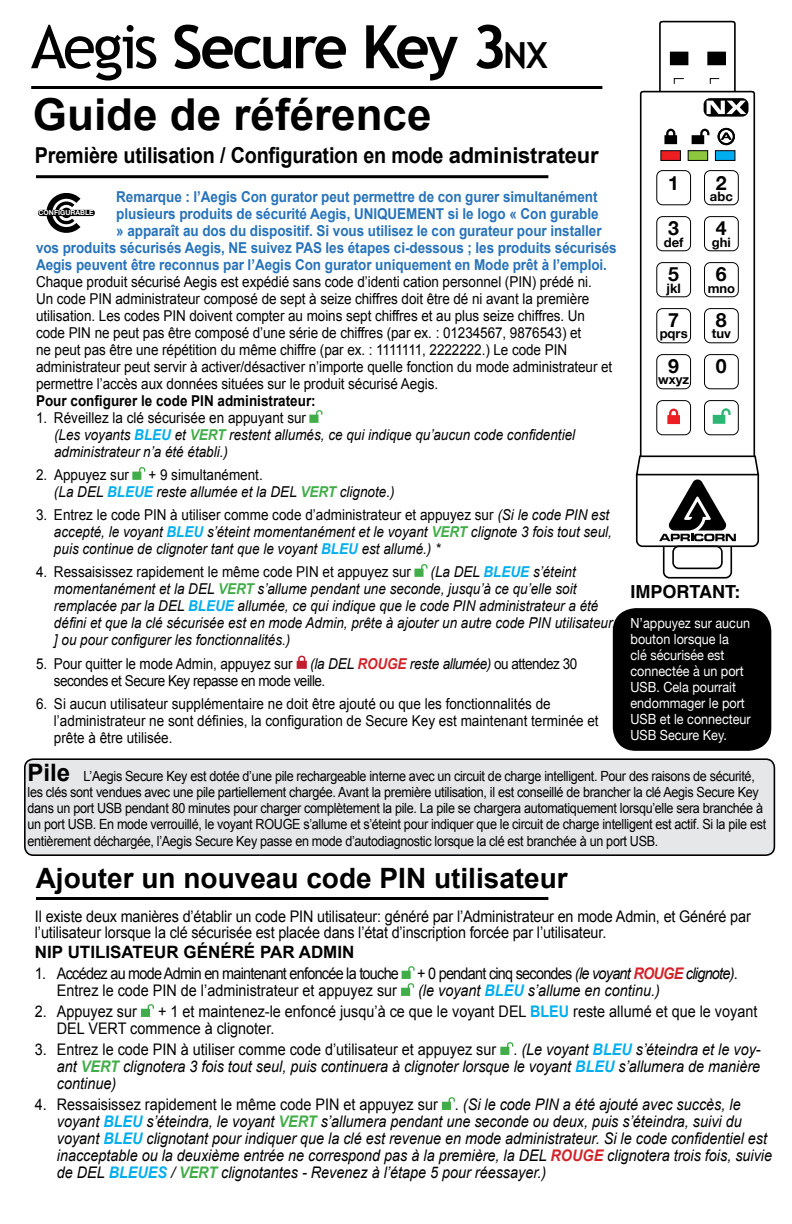
<style>
.page{position:relative;width:792px;height:1224px;background:#fff}
.page>*{position:absolute;margin:0;border:0;box-sizing:border-box;transform-origin:0 0}
.t1{font:700 60px "Trebuchet MS";letter-spacing:-.06em;color:#000}
.t2{font:700 44px "Arial";color:#000}
.t3{font:700 28px "Arial";color:#000}
.t4{font:700 22px "Arial";letter-spacing:-.01em;color:#000;scale:.9 1}
.t5{font:700 19.6px "Helvetica Neue";color:#000}
.t6{font:700 18px "Helvetica";color:#000}
.t7{font:700 17px "Arial";color:#000}
.t8{font:italic 16px/17px "Arial";color:#000;text-align:justify;scale:.9 1}
.t9{font:16px/16px "Arial";letter-spacing:-.01em;color:#000;scale:.9 1}
.t10{font:16px/17px "Arial";letter-spacing:-.05em;color:#000;scale:.9 1}
.t11{font:15px/17px "Arial";letter-spacing:-.005em;color:#000;scale:.9 1}
.t12{font:italic 15px/17px "Arial";color:#000;scale:.9 1}
.t13{font:700 15px "Arial";letter-spacing:-.005em;color:#2773ba;scale:.9 1}
.t14{font:15px/17px "Arial";letter-spacing:-.035em;color:#000;scale:.9 1}
.t15{font:700 15px "Arial";color:#000;scale:.9 1}
.t16{font:14px/16.2px "Arial";letter-spacing:-.025em;color:#000;scale:.9 1}
.t17{font:14px/16px "Helvetica Neue";color:#fff;scale:.9 1}
.t18{font:700 13px "Helvetica Neue";color:#000}
.t19{font:700 6.8px "Helvetica Neue";color:#fff}
.s1{font-weight:400}
.s2{font-size:36px}
.s3{font-style:normal}
.s4{font-weight:700;color:#00aeef}
.s5{font-weight:700;color:#41ad49}
.s6{font-style:italic}
.s7{font-weight:700;font-style:italic;color:#d2232a}
.s8{font-weight:700;font-size:24px}
.s9{font-weight:700;color:#d2232a}
</style>
<div class="page">
<div style="left:25px;top:759px;width:749px;height:96px;background:#e6e7e8;border-radius:9px"></div>
<div style="left:24px;top:758px;width:751px;height:98px;border:2px solid #000;border-radius:9px"></div>
<div style="left:614px;top:609px;width:156px;height:141px;background:#000;border-radius:22px"></div>
<div style="left:613px;top:608px;width:158px;height:143px;border:2px solid #000;border-radius:22px"></div>
<svg style="left:401px;top:966px;width:14px;height:30px"></svg>
<svg style="left:141px;top:1004px;width:13px;height:13px"></svg>
<svg style="left:500px;top:1042px;width:13px;height:13px"></svg>
<svg style="left:442px;top:1097px;width:13px;height:13px"></svg>
<svg style="left:309px;top:410px;width:13px;height:13px"></svg>
<svg style="left:132px;top:467px;width:13px;height:13px"></svg>
<svg style="left:414px;top:564px;width:13px;height:13px"></svg>
<svg style="left:297px;top:655px;width:10px;height:14px"></svg>
<div style="left:38px;top:210px;width:57px;height:6px;background:#000;border-radius:3px"></div>
<svg style="left:44px;top:193px;width:36px;height:40px"></svg>
<div style="left:61px;top:208px;width:11px;height:10px;background:#000;border-radius:50%"></div>
<hr style="left:31px;top:86px;width:571px;height:3px;background:#000">
<hr style="left:36px;top:175px;width:512px;height:3px;background:#000">
<hr style="left:36px;top:897px;width:512px;height:3px;background:#000">
<svg style="left:635px;top:457px;width:125px;height:121px"></svg>
<svg style="left:639px;top:90px;width:117px;height:368px"></svg>
<svg style="left:658px;top:20px;width:90px;height:97px"></svg>
<h1 class="t1" style="left:31px;top:9px;width:518px"><span class="s1">Aegis</span> Secure Key 3<span class="s2">NX</span></h1>
<h2 class="t2" style="left:33px;top:85px;width:400px">Guide de référence</h2>
<h3 class="t4" style="left:35px;top:140px;width:628px">Première utilisation / Configuration en mode administrateur</h3>
<p class="t13" style="left:116px;top:187px;width:536px">Remarque : l’Aegis Con gurator peut permettre de con gurer simultanément</p>
<p class="t13" style="left:116px;top:204px;width:537px">plusieurs produits de sécurité Aegis, UNIQUEMENT si le logo « Con gurable</p>
<p class="t13" style="left:116px;top:221px;width:541px">» apparaît au dos du dispositif. Si vous utilisez le con gurateur pour installer</p>
<p class="t13" style="left:36px;top:238px;width:647px">vos produits sécurisés Aegis, NE suivez PAS les étapes ci-dessous ; les produits sécurisés</p>
<p class="t13" style="left:36px;top:255px;width:636px">Aegis peuvent être reconnus par l’Aegis Con gurator uniquement en Mode prêt à l’emploi.</p>
<p class="t11" style="left:36px;top:273px;width:642px">Chaque produit sécurisé Aegis est expédié sans code d’identi cation personnel (PIN) prédé ni.<br>Un code PIN administrateur composé de sept à seize chiffres doit être dé ni avant la première utilisation. Les codes PIN doivent compter au moins sept chiffres et au plus seize chiffres. Un code PIN ne peut pas être composé d’une série de chiffres (par ex. : 01234567, 9876543) et<br>ne peut pas être une répétition du même chiffre (par ex. : 1111111, 2222222.) Le code PIN administrateur peut servir à activer/désactiver n’importe quelle fonction du mode administrateur et permettre l’accès aux données situées sur le produit sécurisé Aegis.</p>
<p class="t15" style="left:36px;top:391px;width:312px">Pour configurer le code PIN administrateur:</p>
<p class="t12" style="left:54px;top:409px;width:581px;text-indent:-18px"><span class="s3">1. Réveillez la clé sécurisée en appuyant sur<br></span>(Les voyants <span class="s4">BLEU</span> et <span class="s5">VERT</span> restent allumés, ce qui indique qu’aucun code confidentiel administrateur n’a été établi.)</p>
<p class="t11" style="left:36px;top:466px;width:105px">2. Appuyez sur</p>
<p class="t19" style="left:38px;top:209px;width:57px">CONFIGURABLE</p>
<p class="t12" style="left:54px;top:466px;width:380px;text-indent:94px"><span class="s3">+ 9 simultanément.<br></span>(La DEL <span class="s4">BLEUE</span> reste allumée et la DEL <span class="s5">VERT</span> clignote.)</p>
<p class="t12" style="left:54px;top:506px;width:622px;text-indent:-18px"><span class="s3">3. Entrez le code PIN à utiliser comme code d’administrateur et appuyez sur</span> (Si le code PIN est accepté, le voyant <span class="s4">BLEU</span> s’éteint momentanément et le voyant <span class="s5">VERT</span> clignote 3 fois tout seul, puis continue de clignoter tant que le voyant <span class="s4">BLEU</span> est allumé.) *</p>
<p class="t11" style="left:36px;top:563px;width:418px">4. Ressaisissez rapidement le même code PIN et appuyez sur</p>
<p class="t12" style="left:54px;top:563px;width:626px;text-indent:377px">(La DEL <span class="s4">BLEUE</span> s’éteint momentanément et la DEL <span class="s5">VERT</span> s’allume pendant une seconde, jusqu’à ce qu’elle soit remplacée par la DEL <span class="s4">BLEUE</span> allumée, ce qui indique que le code PIN administrateur a été défini et que la clé sécurisée est en mode Admin, prête à ajouter un autre code PIN utilisateur. ] ou pour configurer les fonctionnalités.)</p>
<p class="t14" style="left:54px;top:655px;width:583px;text-indent:-18px">5. Pour quitter le mode Admin, appuyez sur <span class="s6">(la DEL</span> <span class="s7">ROUGE</span> <span class="s6">reste allumée)</span> ou attendez 30 secondes et Secure Key repasse en mode veille.</p>
<p class="t11" style="left:54px;top:695px;width:607px;text-indent:-18px">6. Si aucun utilisateur supplémentaire ne doit être ajouté ou que les fonctionnalités de l’administrateur ne sont définies, la configuration de Secure Key est maintenant terminée et prête à être utilisée.</p>
<h3 class="t5" style="left:668px;top:167px;width:12px">1</h3>
<h3 class="t5" style="left:668px;top:213px;width:12px">3</h3>
<p class="t18" style="left:664px;top:232px;width:21px">def</p>
<h3 class="t5" style="left:668px;top:259px;width:12px">5</h3>
<p class="t18" style="left:666px;top:278px;width:16px">jkl</p>
<h3 class="t5" style="left:668px;top:305px;width:12px">7</h3>
<p class="t18" style="left:660px;top:324px;width:29px">pqrs</p>
<h3 class="t5" style="left:668px;top:350px;width:12px">9</h3>
<p class="t18" style="left:658px;top:369px;width:33px">wxyz</p>
<h3 class="t5" style="left:716px;top:167px;width:12px">2</h3>
<p class="t18" style="left:710px;top:186px;width:24px">abc</p>
<h3 class="t5" style="left:716px;top:213px;width:12px">4</h3>
<p class="t18" style="left:712px;top:232px;width:21px">ghi</p>
<h3 class="t5" style="left:716px;top:259px;width:12px">6</h3>
<p class="t18" style="left:708px;top:278px;width:29px">mno</p>
<h3 class="t5" style="left:716px;top:305px;width:12px">8</h3>
<p class="t18" style="left:712px;top:324px;width:21px">tuv</p>
<h3 class="t5" style="left:716px;top:350px;width:12px">0</h3>
<p class="t6" style="left:631px;top:577px;width:111px">IMPORTANT:</p>
<p class="t17" style="left:631px;top:616px;width:135px">N’appuyez sur aucun bouton lorsque la<br>clé sécurisée est connectée à un port<br>USB. Cela pourrait endommager le port<br>USB et le connecteur<br>USB Secure Key.</p>
<p class="t16" style="left:28px;top:768px;width:822px"><span class="s8">Pile</span> L’Aegis Secure Key est dotée d’une pile rechargeable interne avec un circuit de charge intelligent. Pour des raisons de sécurité, les clés sont vendues avec une pile partiellement chargée. Avant la première utilisation, il est conseillé de brancher la clé Aegis Secure Key dans un port USB pendant 80 minutes pour charger complètement la pile. La pile se chargera automatiquement lorsqu’elle sera branchée à un port USB. En mode verrouillé, le voyant ROUGE s’allume et s’éteint pour indiquer que le circuit de charge intelligent est actif. Si la pile est entièrement déchargée, l’Aegis Secure Key passe en mode d’autodiagnostic lorsque la clé est branchée à un port USB.</p>
<h3 class="t3" style="left:36px;top:860px;width:534px">Ajouter un nouveau code PIN utilisateur</h3>
<p class="t9" style="left:35px;top:908px;width:797px">Il existe deux manières d’établir un code PIN utilisateur: généré par l’Administrateur en mode Admin, et Généré par l’utilisateur lorsque la clé sécurisée est placée dans l’état d’inscription forcée par l’utilisateur.</p>
<p class="t7" style="left:35px;top:941px;width:321px">NIP UTILISATEUR GÉNÉRÉ PAR ADMIN</p>
<p class="t10" style="left:57px;top:965px;width:758px;text-indent:-22px">1. Accédez au mode Admin en maintenant enfoncée la touche + 0 pendant cinq secondes <span class="s6">(le voyant</span> <span class="s7">ROUGE</span> <span class="s6">clignote)</span>.<br>Entrez le code PIN de l’administrateur et appuyez sur</p>
<p class="t8" style="left:418px;top:982px;width:270px">(le voyant <span class="s4">BLEU</span> s’allume en continu.)</p>
<p class="t9" style="left:57px;top:1003px;width:780px;line-height:17px;text-indent:101px">+ 1 et maintenez-le enfoncé jusqu’à ce que le voyant DEL <span class="s4">BLEU</span> reste allumé et que le voyant<br>DEL VERT commence à clignoter.</p>
<p class="t8" style="left:57px;top:1041px;width:783px;text-indent:-22px"><span class="s3">3. Entrez le code PIN à utiliser comme code d’utilisateur et appuyez sur .</span> (Le voyant <span class="s4">BLEU</span> s’éteindra et le voy&shy;ant <span class="s5">VERT</span> clignotera 3 fois tout seul, puis continuera à clignoter lorsque le voyant <span class="s4">BLEU</span> s’allumera de manière continue)</p>
<p class="t8" style="left:57px;top:1096px;width:796px;text-align:left;text-indent:-22px"><span class="s3">4. Ressaisissez rapidement le même code PIN et appuyez sur .</span> (Si le code PIN a été ajouté avec succès, le voyant <span class="s4">BLEU</span> s’éteindra, le voyant <span class="s5">VERT</span> s’allumera pendant une seconde ou deux, puis s’éteindra, suivi du voyant <span class="s4">BLEU</span> clignotant pour indiquer que la clé est revenue en mode administrateur. Si le code confidentiel est inacceptable ou la deuxième entrée ne correspond pas à la première, la DEL <span class="s9">ROUGE</span> clignotera trois fois, suivie de DEL <span class="s4">BLEUES</span> / <span class="s5">VERT</span> clignotantes - Revenez à l’étape 5 pour réessayer.)</p>
<p class="t9" style="left:35px;top:1003px;width:115px">2. Appuyez sur</p>
</div>
